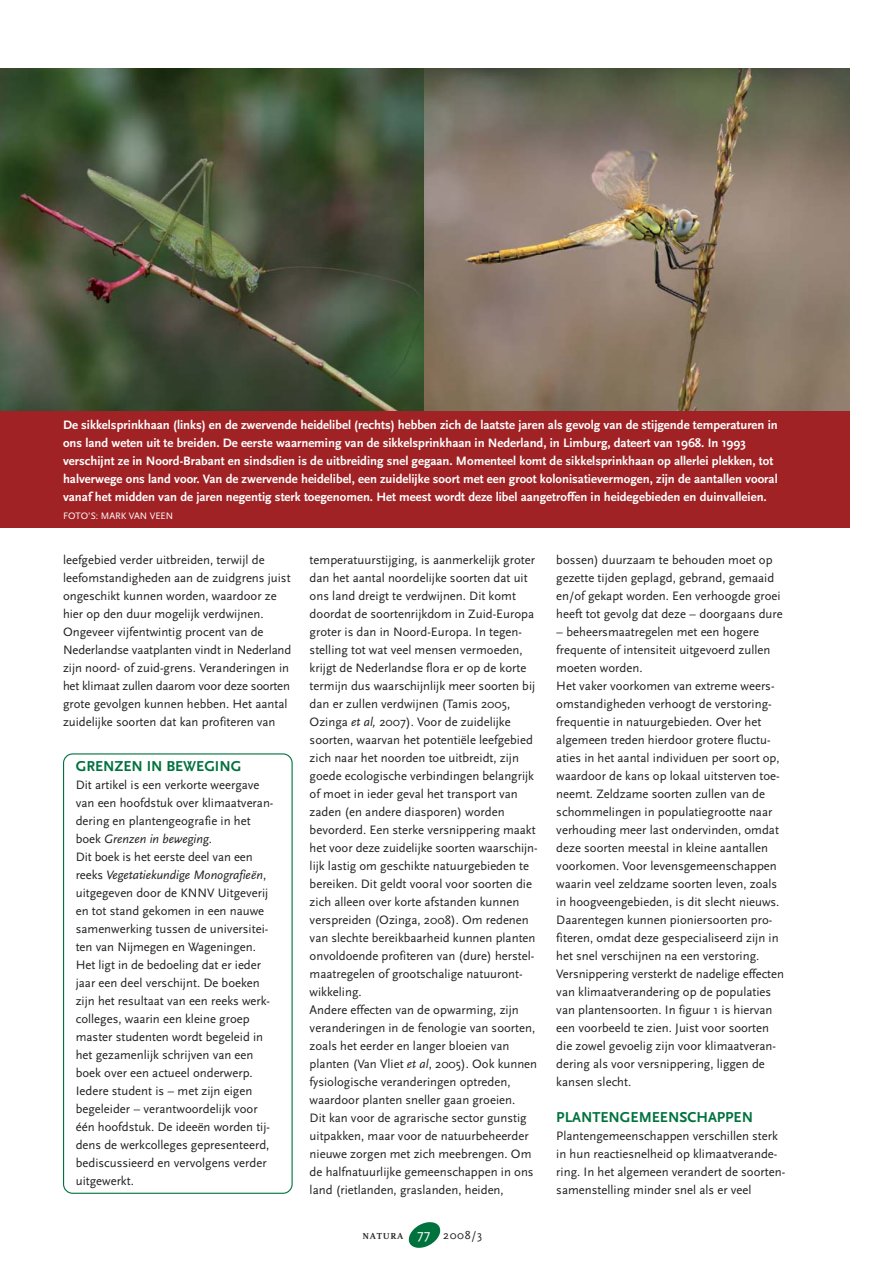
<style>
.page{position:relative;width:893px;height:1263px;background:#fff}
.page>*{position:absolute;margin:0;border:0;box-sizing:border-box;transform-origin:0 0}
.t1{font:700 15px "Scala Sans";color:#00723e}
.t2{font:12.75px/18px "Scala Sans";color:#231f20}
.t3{font:700 12.75px/18px "Scala Sans";color:#fff}
.t4{font:9.75px "Scala Sans";color:#fff}
.t5{font:700 9px "FF Scala";letter-spacing:.08em;color:#231f20}
.s1{font-style:italic}
.s2{font-family:"Scala Sans";font-weight:400;font-size:14.25px;color:#fff}
.s3{font-family:"Scala Sans";font-weight:400;font-size:12px}
</style>
<div class="page">
<svg style="left:408px;top:1222px;width:33px;height:26px"></svg>
<svg style="left:63px;top:753px;width:230px;height:441px"></svg>
<div style="left:0;top:411px;width:850px;height:117px;background:#a02225"></div>
<img style="left:0;top:69px;width:424px;height:341px">
<svg style="left:424px;top:69px;width:426px;height:341px;background:#887a69"></svg>
<p class="t3" style="left:63px;top:417px;width:716px">De sikkelsprinkhaan (links) en de zwervende heidelibel (rechts) hebben zich de laatste jaren als gevolg van de stijgende temperaturen in ons land weten uit te breiden. De eerste waarneming van de sikkelsprinkhaan in Nederland, in Limburg, dateert van 1968. In 1993 verschijnt ze in Noord-Brabant en sindsdien is de uitbreiding snel gegaan. Momenteel komt de sikkelsprinkhaan op allerlei plekken, tot halverwege ons land voor. Van de zwervende heidelibel, een zuidelijke soort met een groot kolonisatievermogen, zijn de aantallen vooral vanaf het midden van de jaren negentig sterk toegenomen. Het meest wordt deze libel aangetroffen in heidegebieden en duinvalleien.</p>
<p class="t4" style="left:63px;top:511px;width:112px">FOTO’S: MARK VAN VEEN</p>
<p class="t2" style="left:63px;top:552px;width:230px">leefgebied verder uitbreiden, terwijl de leefomstandigheden aan de zuidgrens juist ongeschikt kunnen worden, waardoor ze hier op den duur mogelijk verdwijnen.<br>Ongeveer vijfentwintig procent van de Nederlandse vaatplanten vindt in Nederland zijn noord- of zuid-grens. Veranderingen in het klimaat zullen daarom voor deze soorten grote gevolgen kunnen hebben. Het aantal zuidelijke soorten dat kan profiteren van</p>
<p class="t2" style="left:310px;top:552px;width:229px">temperatuurstijging, is aanmerkelijk groter dan het aantal noordelijke soorten dat uit ons land dreigt te verdwijnen. Dit komt doordat de soortenrijkdom in Zuid-Europa groter is dan in Noord-Europa. In tegen&shy;stelling tot wat veel mensen vermoeden, krijgt de Nederlandse flora er op de korte termijn dus waarschijnlijk meer soorten bij dan er zullen verdwijnen (Tamis 2005, Ozinga <span class="s1">et al,</span> 2007). Voor de zuidelijke soorten, waarvan het potentiële leefgebied zich naar het noorden toe uitbreidt, zijn goede ecologische verbindingen belangrijk of moet in ieder geval het transport van zaden (en andere diasporen) worden bevorderd. Een sterke versnippering maakt het voor deze zuidelijke soorten waarschijn&shy;lijk lastig om geschikte natuurgebieden te bereiken. Dit geldt vooral voor soorten die zich alleen over korte afstanden kunnen verspreiden (Ozinga, 2008). Om redenen van slechte bereikbaarheid kunnen planten onvoldoende profiteren van (dure) herstel&shy;maatregelen of grootschalige natuuront&shy;wikkeling.<br>Andere effecten van de opwarming, zijn veranderingen in de fenologie van soorten, zoals het eerder en langer bloeien van planten (Van Vliet <span class="s1">et al</span>, 2005). Ook kunnen fysiologische veranderingen optreden, waardoor planten sneller gaan groeien.<br>Dit kan voor de agrarische sector gunstig uitpakken, maar voor de natuurbeheerder nieuwe zorgen met zich meebrengen. Om de halfnatuurlijke gemeenschappen in ons land (rietlanden, graslanden, heiden,</p>
<p class="t2" style="left:556px;top:552px;width:228px">bossen) duurzaam te behouden moet op gezette tijden geplagd, gebrand, gemaaid en/of gekapt worden. Een verhoogde groei heeft tot gevolg dat deze – doorgaans dure</p>
<p class="t2" style="left:556px;top:624px;width:229px">– beheersmaatregelen met een hogere frequente of intensiteit uitgevoerd zullen moeten worden.<br>Het vaker voorkomen van extreme weers&shy;omstandigheden verhoogt de verstoring&shy;frequentie in natuurgebieden. Over het algemeen treden hierdoor grotere fluctu&shy;aties in het aantal individuen per soort op, waardoor de kans op lokaal uitsterven toe&shy;neemt. Zeldzame soorten zullen van de schommelingen in populatiegrootte naar verhouding meer last ondervinden, omdat deze soorten meestal in kleine aantallen voorkomen. Voor levensgemeenschappen waarin veel zeldzame soorten leven, zoals in hoogveengebieden, is dit slecht nieuws.<br>Daarentegen kunnen pioniersoorten pro&shy;fiteren, omdat deze gespecialiseerd zijn in het snel verschijnen na een verstoring.<br>Versnippering versterkt de nadelige effecten van klimaatverandering op de populaties van plantensoorten. In figuur 1 is hiervan een voorbeeld te zien. Juist voor soorten die zowel gevoelig zijn voor klimaatveran&shy;dering als voor versnippering, liggen de kansen slecht.</p>
<p class="t1" style="left:556px;top:1111px;width:198px">PLANTENGEMEENSCHAPPEN</p>
<p class="t2" style="left:556px;top:1128px;width:230px">Plantengemeenschappen verschillen sterk in hun reactiesnelheid op klimaatverande&shy;ring. In het algemeen verandert de soorten&shy;samenstelling minder snel als er veel</p>
<p class="t1" style="left:76px;top:760px;width:167px">GRENZEN IN BEWEGING</p>
<p class="t2" style="left:76px;top:777px;width:199px">Dit artikel is een verkorte weergave van een hoofdstuk over klimaatveran&shy;dering en plantengeografie in het boek <span class="s1">Grenzen in beweging</span>.<br>Dit boek is het eerste deel van een reeks <span class="s1">Vegetatiekundige Monografieën</span>, uitgegeven door de KNNV Uitgeverij en tot stand gekomen in een nauwe samenwerking tussen de universitei&shy;ten van Nijmegen en Wageningen.<br>Het ligt in de bedoeling dat er ieder jaar een deel verschijnt. De boeken zijn het resultaat van een reeks werk&shy;colleges, waarin een kleine groep master studenten wordt begeleid in het gezamenlijk schrijven van een boek over een actueel onderwerp.<br>Iedere student is – met zijn eigen begeleider – verantwoordelijk voor één hoofdstuk. De ideeën worden tij&shy;dens de werkcolleges gepresenteerd, bediscussieerd en vervolgens verder uitgewerkt.</p>
<p class="t5" style="left:363px;top:1233px;width:121px">NATURA <span class="s2">77</span> <span class="s3">2008/3</span></p>
</div>
